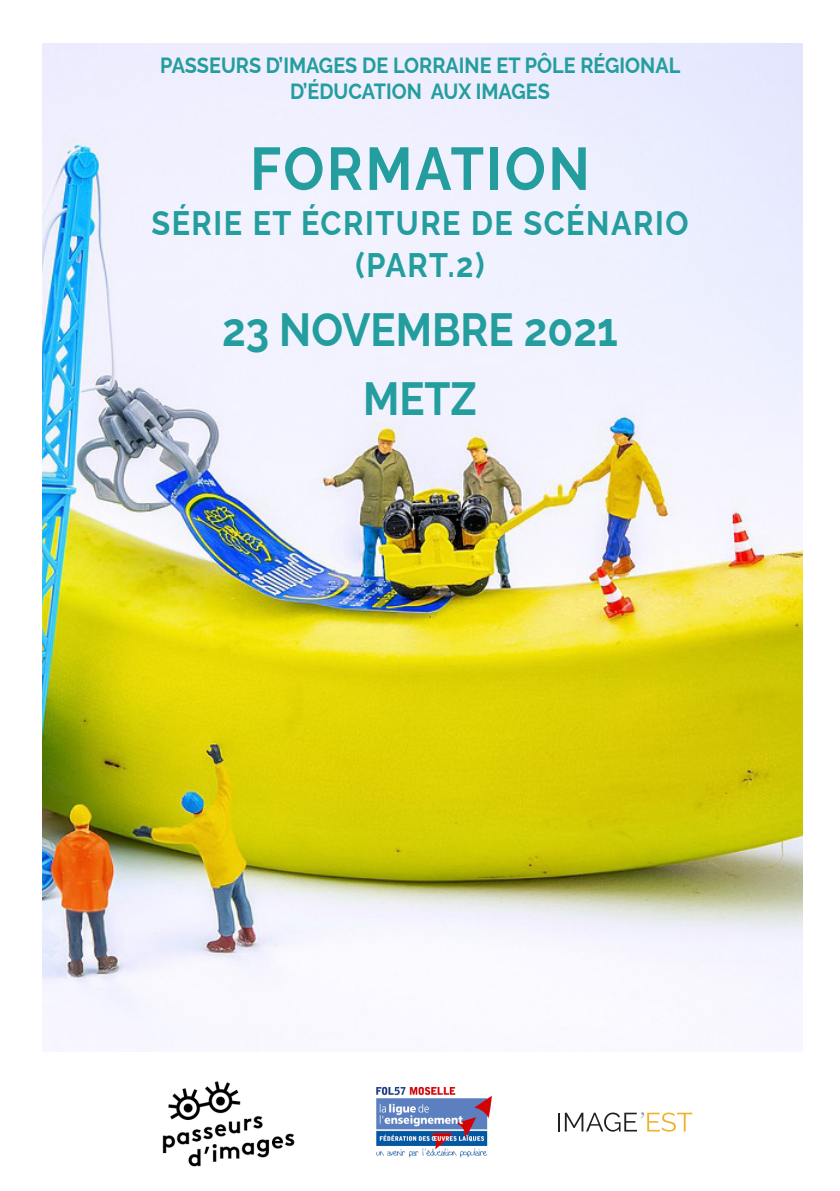
<style>
.page{position:relative;width:840px;height:1191px;background:#fff}
.page>*{position:absolute;margin:0;border:0;box-sizing:border-box;transform-origin:0 0}
.t1{font:700 60px "Raleway";letter-spacing:.05em;color:#239d9e;scale:.9 1}
.t2{font:700 46.6px "Raleway";color:#239d9e;scale:.9 1}
.t3{font:700 34px/42px "Raleway";letter-spacing:.05em;color:#239d9e;text-align:center;scale:.9 1}
.t4{font:700 22px/26px "Raleway";color:#239d9e;text-align:center;scale:.9 1}
</style>
<div class="page">
<img style="left:42px;top:44px;width:759px;height:1002px">
<svg style="left:558px;top:1112px;width:134px;height:19px"></svg>
<img style="left:162px;top:1081px;width:133px;height:86px">
<img style="left:376px;top:1086px;width:116px;height:72px">
<p class="t4" style="left:160px;top:52px;width:579px">PASSEURS D’IMAGES DE LORRAINE ET PÔLE RÉGIONAL<br>D’ÉDUCATION AUX IMAGES</p>
<h1 class="t1" style="left:250px;top:133px;width:378px">FORMATION</h1>
<h3 class="t3" style="left:151px;top:202px;width:598px">SÉRIE ET ÉCRITURE DE SCÉNARIO (PART.2)</h3>
<h2 class="t2" style="left:222px;top:302px;width:441px">23 NOVEMBRE 2021</h2>
<h2 class="t2" style="left:363px;top:371px;width:128px">METZ</h2>
</div>
